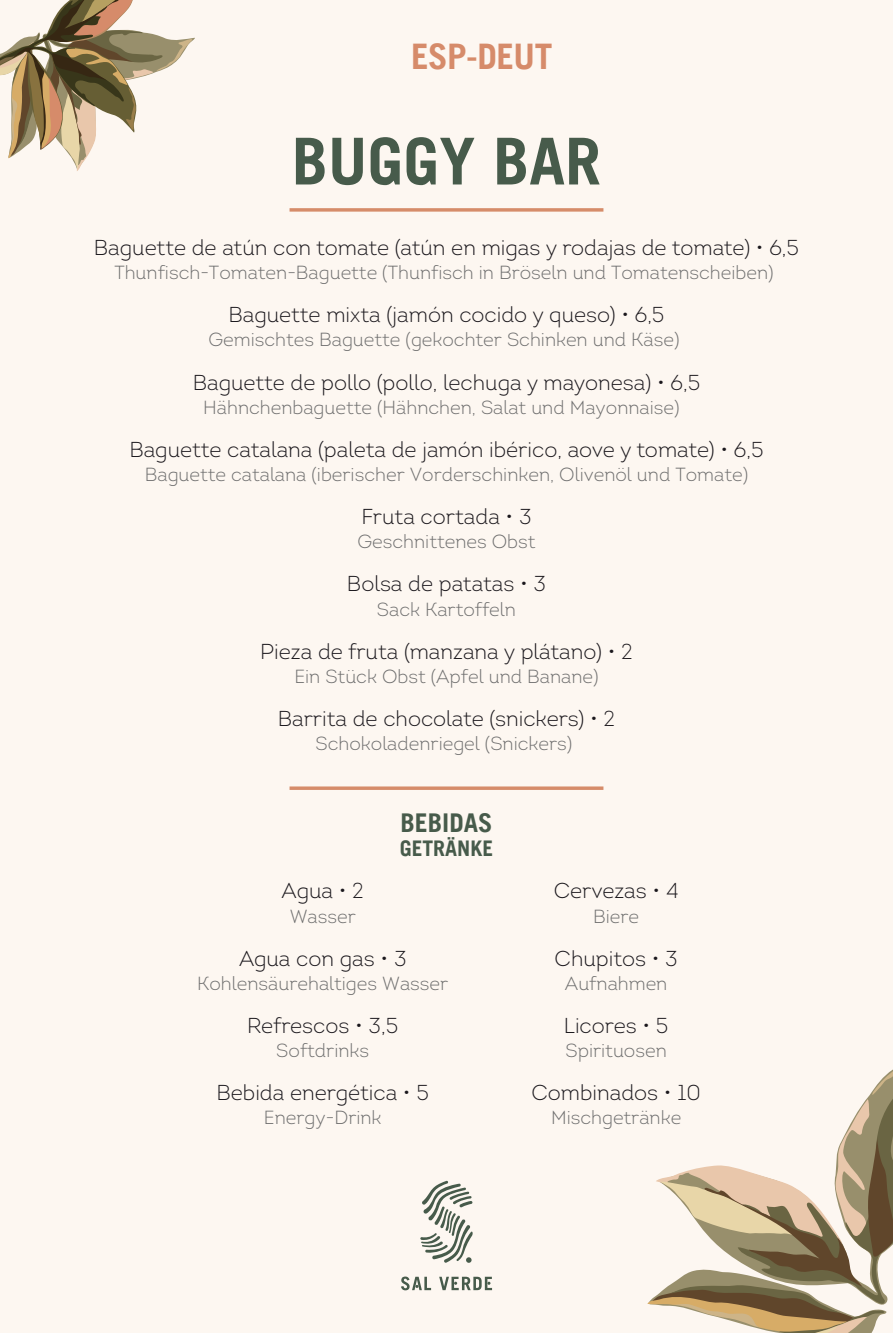
<style>
.page{position:relative;width:893px;height:1333px;background:#fff}
.page>*{position:absolute;margin:0;border:0;box-sizing:border-box;transform-origin:0 0}
.t1{font:700 64.65px "Trade Gothic LT";color:#475b4b}
.t2{font:700 35.25px "Trade Gothic LT";letter-spacing:-.015em;color:#d68b6a}
.t3{font:700 25.8px "Trade Gothic LT";color:#475b4b}
.t4{font:300 21.6px "Intro";color:#1a171c}
.t5{font:700 21.6px "Trade Gothic LT";color:#475b4b}
.t6{font:300 18.9px "Intro";color:#6d6d6d}
</style>
<div class="page">
<div style="left:0;top:0;width:893px;height:1332px;background:#fdf7f1"></div>
<svg style="left:290px;top:208px;width:313px;height:4px"></svg>
<svg style="left:290px;top:786px;width:313px;height:4px"></svg>
<svg style="left:420px;top:1180px;width:53px;height:82px"></svg>
<svg style="left:401px;top:1276px;width:30px;height:14px"></svg>
<svg style="left:439px;top:1276px;width:53px;height:14px"></svg>
<svg style="left:647px;top:1069px;width:246px;height:263px"></svg>
<svg style="left:0;top:0;width:195px;height:171px"></svg>
<h2 class="t2" style="left:411px;top:35px;width:143px">ESP-DEUT</h2>
<h1 class="t1" style="left:292px;top:122px;width:311px">BUGGY BAR</h1>
<p class="t4" style="left:94px;top:234px;width:707px">Baguette de atún con tomate (atún en migas y rodajas de tomate) • 6,5</p>
<p class="t6" style="left:114px;top:261px;width:661px">Thunfisch-Tomaten-Baguette (Thunfisch in Bröseln und Tomatenscheiben)</p>
<p class="t4" style="left:228px;top:301px;width:437px">Baguette mixta (jamón cocido y queso) • 6,5</p>
<p class="t6" style="left:208px;top:328px;width:473px">Gemischtes Baguette (gekochter Schinken und Käse)</p>
<p class="t4" style="left:193px;top:368px;width:509px">Baguette de pollo (pollo, lechuga y mayonesa) • 6,5</p>
<p class="t6" style="left:203px;top:395px;width:478px">Hähnchenbaguette (Hähnchen, Salat und Mayonnaise)</p>
<p class="t4" style="left:129px;top:436px;width:636px">Baguette catalana (paleta de jamón ibérico, aove y tomate) • 6,5</p>
<p class="t6" style="left:145px;top:462px;width:605px">Baguette catalana (iberischer Vorderschinken, Olivenöl und Tomate)</p>
<p class="t4" style="left:361px;top:503px;width:172px">Fruta cortada • 3</p>
<p class="t6" style="left:357px;top:530px;width:180px">Geschnittenes Obst</p>
<p class="t4" style="left:347px;top:570px;width:201px">Bolsa de patatas • 3</p>
<p class="t6" style="left:377px;top:597px;width:141px">Sack Kartoffeln</p>
<p class="t4" style="left:260px;top:637px;width:374px">Pieza de fruta (manzana y plátano) • 2</p>
<p class="t6" style="left:294px;top:664px;width:306px">Ein Stück Obst (Apfel und Banane)</p>
<p class="t4" style="left:278px;top:705px;width:339px">Barrita de chocolate (snickers) • 2</p>
<p class="t6" style="left:316px;top:731px;width:258px">Schokoladenriegel (Snickers)</p>
<h3 class="t3" style="left:400px;top:806px;width:94px">BEBIDAS</h3>
<p class="t5" style="left:400px;top:834px;width:95px">GETRÄNKE</p>
<p class="t4" style="left:282px;top:877px;width:84px">Agua • 2</p>
<p class="t6" style="left:290px;top:904px;width:68px">Wasser</p>
<p class="t4" style="left:239px;top:944px;width:169px">Agua con gas • 3</p>
<p class="t6" style="left:197px;top:971px;width:253px">Kohlensäurehaltiges Wasser</p>
<p class="t4" style="left:247px;top:1012px;width:152px">Refrescos • 3,5</p>
<p class="t6" style="left:276px;top:1038px;width:94px">Softdrinks</p>
<p class="t4" style="left:217px;top:1079px;width:214px">Bebida energética • 5</p>
<p class="t6" style="left:264px;top:1106px;width:119px">Energy-Drink</p>
<p class="t4" style="left:554px;top:877px;width:126px">Cervezas • 4</p>
<p class="t6" style="left:593px;top:904px;width:48px">Biere</p>
<p class="t4" style="left:555px;top:944px;width:125px">Chupitos • 3</p>
<p class="t6" style="left:565px;top:971px;width:104px">Aufnahmen</p>
<p class="t4" style="left:564px;top:1012px;width:106px">Licores • 5</p>
<p class="t6" style="left:565px;top:1038px;width:103px">Spirituosen</p>
<p class="t4" style="left:531px;top:1079px;width:171px">Combinados • 10</p>
<p class="t6" style="left:551px;top:1106px;width:132px">Mischgetränke</p>
</div>
